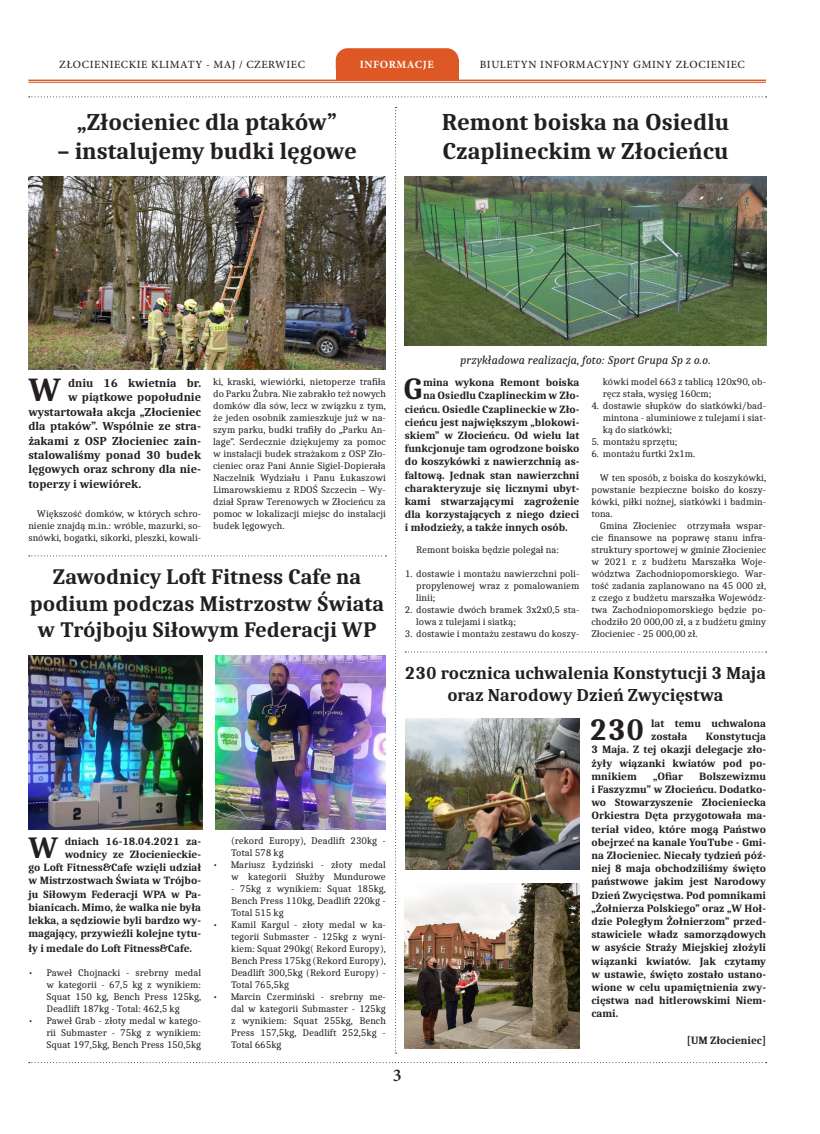
<style>
.page{position:relative;width:820px;height:1134px;background:#fff}
.page>*{position:absolute;margin:0;border:0;box-sizing:border-box;transform-origin:0 0}
.t1{font:700 33.6px "Caladea";color:#231f20}
.t2{font:700 30.8px "Caladea";color:#231f20}
.t3{font:700 24px/28.8px "Caladea";color:#231f20}
.t4{font:700 22px/26.4px "Caladea";color:#231f20;text-align:center}
.t5{font:700 18px/21.6px "Caladea";color:#231f20;text-align:center}
.numery{font:600 18px "Minion Pro";color:#231f20}
.t6{font:700 12px "Caladea";color:#231f20}
.t7{font:italic 12px "Caladea";color:#231f20}
.t8{font:700 11px/13.2px "Caladea";color:#231f20;text-align:justify}
.naglowek{font:500 11px "Minion Pro";letter-spacing:.05em;color:#231f20}
.naglowek_srodek{font:700 11px "Minion Pro";letter-spacing:.05em;color:#fff}
.t9{font:10px/12px "Caladea";color:#231f20;text-align:justify}
</style>
<div class="page">
<svg style="left:29px;top:96px;width:737px;height:1px"></svg>
<svg style="left:29px;top:1062px;width:737px;height:1px"></svg>
<hr style="left:28px;top:80px;width:737px;height:1px;background:#de5826">
<hr style="left:28px;top:82px;width:737px;height:1px;background:#de5826">
<div style="left:335px;top:60px;width:123px;height:20px;background:#de5826"></div>
<div style="left:335px;top:48px;width:123px;height:32px;background:#de5826;border-radius:12px"></div>
<img style="left:28px;top:176px;width:358px;height:193px">
<img style="left:28px;top:655px;width:174px;height:174px">
<img style="left:215px;top:655px;width:171px;height:174px">
<img style="left:404px;top:176px;width:361px;height:170px">
<svg style="left:395px;top:107px;width:1px;height:946px"></svg>
<svg style="left:29px;top:555px;width:357px;height:1px"></svg>
<img style="left:404px;top:883px;width:175px;height:166px">
<svg style="left:405px;top:651px;width:361px;height:1px"></svg>
<img style="left:405px;top:718px;width:174px;height:152px">
<p class="naglowek" style="left:59px;top:57px;width:247px">ZŁOCIENIECKIE KLIMATY - MAJ / CZERWIEC</p>
<p class="naglowek_srodek" style="left:359px;top:57px;width:75px">INFORMACJE</p>
<p class="naglowek" style="left:479px;top:57px;width:266px">BIULETYN INFORMACYJNY GMINY ZŁOCIENIEC</p>
<p class="t3" style="left:77px;top:107px;width:261px">„Złocieniec dla ptaków”</p>
<p class="t3" style="left:57px;top:136px;width:301px">– instalujemy budki lęgowe</p>
<p class="t3" style="left:441px;top:107px;width:289px">Remont boiska na Osiedlu<br>Czaplineckim w Złocieńcu</p>
<p class="t9" style="left:213px;top:376px;width:174px">ki, kraski, wiewiórki, nietoperze trafiła do Parku Żubra. Nie zabrakło też nowych domków dla sów, lecz w związku z tym, że jeden osobnik zamieszkuje już w na&shy;szym parku, budki trafiły do „Parku An&shy;lage”. Serdecznie dziękujemy za pomoc w instalacji budek strażakom z OSP Zło&shy;cieniec oraz Pani Annie Sigiel-Dopierała Naczelnik Wydziału i Panu Łukaszowi Limarowskiemu z RDOŚ Szczecin – Wy&shy;dział Spraw Terenowych w Złocieńcu za pomoc w lokalizacji miejsc do instalacji budek lęgowych.</p>
<p class="t4" style="left:30px;top:563px;width:356px">Zawodnicy Loft Fitness Cafe na podium podczas Mistrzostw Świata w Trójboju Siłowym Federacji WP</p>
<p class="t1" style="left:28px;top:370px;width:34px">W</p>
<p class="t6" style="left:68px;top:376px;width:134px">dniu 16 kwietnia br.</p>
<p class="t6" style="left:68px;top:390px;width:134px">w piątkowe popołudnie</p>
<p class="t6" style="left:28px;top:404px;width:174px">wystartowała akcja „Złocieniec</p>
<p class="t6" style="left:28px;top:419px;width:174px">dla ptaków”. Wspólnie ze stra-</p>
<p class="t6" style="left:28px;top:433px;width:174px">żakami z OSP Złocieniec zain-</p>
<p class="t6" style="left:28px;top:448px;width:174px">stalowaliśmy ponad 30 budek</p>
<p class="t6" style="left:28px;top:462px;width:174px">lęgowych oraz schrony dla nie-</p>
<p class="t6" style="left:28px;top:476px;width:114px">toperzy i wiewiórek.</p>
<p class="t9" style="left:28px;top:508px;width:174px;text-indent:9px">Większość domków, w których schro&shy;nienie znajdą m.in.: wróble, mazurki, so&shy;snówki, bogatki, sikorki, pleszki, kowali-</p>
<p class="t8" style="left:28px;top:834px;width:174px;text-align:right">dniach 16-18.04.2021 za&shy;wodnicy ze Złocienieckie-<br>go Loft Fitness&amp;Cafe wzięli udział w Mistrzostwach Świata w Trójbo&shy;ju Siłowym Federacji WPA w Pa&shy;bianicach. Mimo, że walka nie była lekka, a sędziowie byli bardzo wy&shy;magający, przywieźli kolejne tytu-</p>
<p class="t8" style="left:28px;top:941px;width:165px">ły i medale do Loft Fitness&amp;Cafe.</p>
<p class="t9" style="left:46px;top:966px;width:156px;text-indent:-18px">• Paweł Chojnacki - srebrny medal w kategorii - 67,5 kg z wynikiem:<br>Squat 150 kg, Bench Press 125kg, Deadlift 187kg - Total: 462,5 kg</p>
<p class="t9" style="left:46px;top:1014px;width:156px;text-indent:-18px">• Paweł Grab - złoty medal w katego&shy;rii Submaster - 75kg z wynikiem:<br>Squat 197,5kg, Bench Press 150,5kg</p>
<p class="t2" style="left:28px;top:829px;width:31px">W</p>
<p class="t9" style="left:231px;top:834px;width:156px">(rekord Europy), Deadlift 230kg -<br>Total 578 kg</p>
<p class="t9" style="left:213px;top:858px;width:174px;text-align:right">• Mariusz Łydziński - złoty medal w kategorii Służby Mundurowe</p>
<p class="t9" style="left:231px;top:882px;width:156px">- 75kg z wynikiem: Squat 185kg, Bench Press 110kg, Deadlift 220kg - Total 515 kg</p>
<p class="t9" style="left:231px;top:918px;width:156px;text-indent:-18px">• Kamil Kargul - złoty medal w ka&shy;tegorii Submaster - 125kg z wyni&shy;kiem: Squat 290kg( Rekord Europy), Bench Press 175kg (Rekord Europy), Deadlift 300,5kg (Rekord Europy) - Total 765,5kg</p>
<p class="t9" style="left:231px;top:990px;width:156px;text-indent:-18px">• Marcin Czermiński - srebrny me&shy;dal w kategorii Submaster - 125kg z wynikiem: Squat 255kg, Bench Press 157,5kg, Deadlift 252,5kg - Total 665kg</p>
<p class="t7" style="left:460px;top:353px;width:252px">przykładowa realizacja, foto: Sport Grupa Sp z o.o.</p>
<p class="t2" style="left:403px;top:370px;width:21px">G</p>
<p class="t8" style="left:423px;top:376px;width:158px">mina wykona Remont boiska</p>
<p class="t9" style="left:602px;top:376px;width:165px">kówki model 663 z tablicą 120x90, ob&shy;ręcz stała, wysięg 160cm;</p>
<p class="t9" style="left:602px;top:400px;width:165px;text-indent:-11px">4. dostawie słupków do siatkówki/bad&shy;mintona - aluminiowe z tulejami i siat&shy;ką do siatkówki;</p>
<p class="t9" style="left:591px;top:436px;width:88px">5. montażu sprzętu;</p>
<p class="t9" style="left:591px;top:448px;width:105px">6. montażu furtki 2x1m.</p>
<p class="t9" style="left:591px;top:472px;width:176px;text-indent:9px">W ten sposób, z boiska do koszykówki, powstanie bezpieczne boisko do koszy&shy;kówki, piłki nożnej, siatkówki i badmin&shy;tona.</p>
<p class="t9" style="left:591px;top:520px;width:176px;text-indent:9px">Gmina Złocieniec otrzymała wspar&shy;cie finansowe na poprawę stanu infra&shy;struktury sportowej w gminie Złocieniec w 2021 r. z budżetu Marszałka Woje&shy;wództwa Zachodniopomorskiego. War&shy;tość zadania zaplanowano na 45 000 zł, z czego z budżetu marszałka Wojewódz&shy;twa Zachodniopomorskiego będzie po&shy;chodziło 20 000,00 zł, a z budżetu gminy Złocieniec - 25 000,00 zł.</p>
<p class="t5" style="left:404px;top:662px;width:362px">230 rocznica uchwalenia Konstytucji 3 Maja oraz Narodowy Dzień Zwycięstwa</p>
<p class="t2" style="left:589px;top:711px;width:56px">230</p>
<p class="t8" style="left:651px;top:716px;width:116px">lat temu uchwalona została</p>
<p class="t8" style="left:423px;top:389px;width:158px">na Osiedlu Czaplineckim w Zło-</p>
<p class="t8" style="left:404px;top:402px;width:176px">cieńcu. Osiedle Czaplineckie w Zło-</p>
<p class="t8" style="left:404px;top:415px;width:176px">cieńcu jest największym „blokowi-</p>
<p class="t8" style="left:404px;top:428px;width:176px">skiem” w Złocieńcu. Od wielu lat</p>
<p class="t8" style="left:404px;top:442px;width:176px">funkcjonuje tam ogrodzone boisko</p>
<p class="t8" style="left:404px;top:455px;width:176px">do koszykówki z nawierzchnią as-</p>
<p class="t8" style="left:404px;top:468px;width:176px">faltową. Jednak stan nawierzchni</p>
<p class="t8" style="left:404px;top:481px;width:176px">charakteryzuje się licznymi ubyt-</p>
<p class="t8" style="left:404px;top:494px;width:176px">kami stwarzającymi zagrożenie</p>
<p class="t8" style="left:404px;top:508px;width:176px">dla korzystających z niego dzieci</p>
<p class="t8" style="left:404px;top:521px;width:164px">i młodzieży, a także innych osób.</p>
<p class="t9" style="left:416px;top:544px;width:144px">Remont boiska będzie polegał na:</p>
<p class="t9" style="left:416px;top:568px;width:165px;text-indent:-11px">1. dostawie i montażu nawierzchni poli&shy;propylenowej wraz z pomalowaniem linii;</p>
<p class="t9" style="left:416px;top:604px;width:165px;text-indent:-11px">2. dostawie dwóch bramek 3x2x0,5 sta&shy;lowa z tulejami i siatką;</p>
<p class="t9" style="left:404px;top:628px;width:176px">3. dostawie i montażu zestawu do koszy-</p>
<p class="t8" style="left:591px;top:730px;width:176px;text-indent:114px">Konstytucja 3 Maja. Z tej okazji delegacje zło&shy;żyły wiązanki kwiatów pod po&shy;mnikiem</p>
<p class="t8" style="left:653px;top:769px;width:31px">„Ofiar</p>
<p class="t8" style="left:591px;top:769px;width:176px;text-indent:108px">Bolszewizmu i Faszyzmu” w Złocieńcu. Dodatko&shy;wo Stowarzyszenie Złocieniecka Orkiestra Dęta przygotowała ma&shy;teriał video, które mogą Państwo obejrzeć na kanale YouTube - Gmi&shy;na Złocieniec. Niecały tydzień póź&shy;niej 8 maja obchodziliśmy święto państwowe jakim jest Narodowy Dzień Zwycięstwa. Pod pomnikami „Żołnierza Polskiego” oraz „W Hoł&shy;dzie Poległym Żołnierzom” przed&shy;stawiciele władz samorządowych w asyście Straży Miejskiej złożyli wiązanki kwiatów. Jak czytamy w ustawie, święto zostało ustano&shy;wione w celu upamiętnienia zwy&shy;cięstwa nad hitlerowskimi Niem&shy;cami.</p>
<p class="t8" style="left:686px;top:1033px;width:81px">[UM Złocieniec]</p>
<p class="numery" style="left:392px;top:1063px;width:10px">3</p>
</div>
